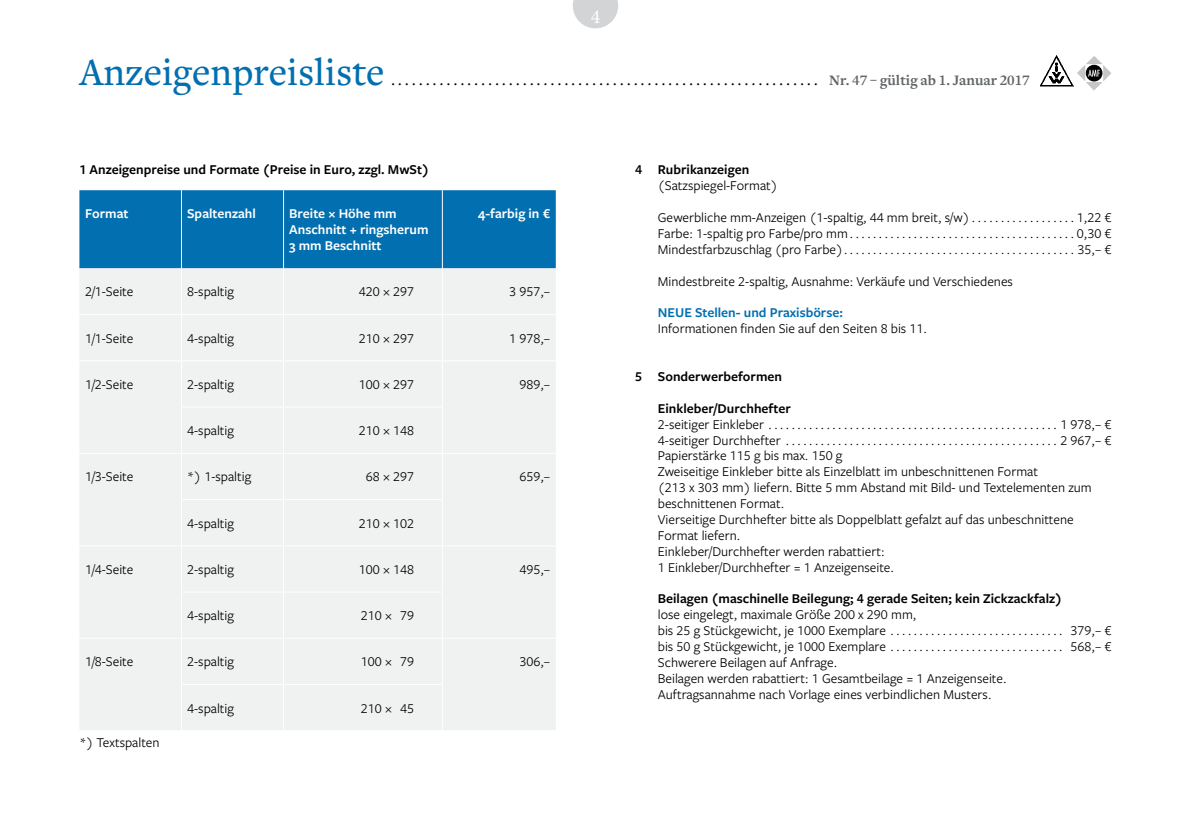
<style>
.page{position:relative;width:1191px;height:840px;background:#fff}
.page>*{position:absolute;margin:0;border:0;box-sizing:border-box;transform-origin:0 0}
.t1{font:500 40px "Freight Text Pro";color:#026fb0}
.t2{font:20px "Minion Pro";color:#fff}
.t3{font:500 15px "Freight Text Pro";color:#000}
.t4{font:14px/15.8px "Freight Sans Pro";color:#000}
.t5{font:600 14px "Freight Sans Pro";color:#000}
.t6{font:600 14px/15.8px "Freight Sans Pro";color:#fff}
.t7{font:600 14px "Freight Sans Pro";color:#026fb0}
.s1{font-weight:700;color:#616567}
</style>
<div class="page">
<img style="left:1040px;top:55px;width:33px;height:31px">
<svg style="left:1077px;top:56px;width:34px;height:35px"></svg>
<div style="left:79px;top:190px;width:477px;height:78px;background:#026fb0"></div>
<div style="left:79px;top:268px;width:477px;height:461px;background:#f0f1f1"></div>
<hr style="left:181px;top:190px;width:1px;height:78px;background:#fff">
<hr style="left:283px;top:190px;width:1px;height:78px;background:#fff">
<hr style="left:181px;top:268px;width:1px;height:46px;background:#fff">
<hr style="left:283px;top:268px;width:1px;height:46px;background:#fff">
<hr style="left:79px;top:314px;width:102px;height:1px;background:#fff">
<hr style="left:181px;top:314px;width:102px;height:1px;background:#fff">
<hr style="left:181px;top:315px;width:1px;height:45px;background:#fff">
<hr style="left:283px;top:314px;width:159px;height:1px;background:#fff">
<hr style="left:283px;top:315px;width:1px;height:45px;background:#fff">
<hr style="left:442px;top:314px;width:114px;height:1px;background:#fff">
<hr style="left:79px;top:360px;width:102px;height:1px;background:#fff">
<hr style="left:181px;top:360px;width:102px;height:1px;background:#fff">
<hr style="left:181px;top:361px;width:1px;height:45px;background:#fff">
<hr style="left:283px;top:360px;width:159px;height:1px;background:#fff">
<hr style="left:283px;top:361px;width:1px;height:45px;background:#fff">
<hr style="left:442px;top:360px;width:114px;height:1px;background:#fff">
<hr style="left:181px;top:406px;width:102px;height:1px;background:#fff">
<hr style="left:181px;top:407px;width:1px;height:45px;background:#fff">
<hr style="left:283px;top:406px;width:160px;height:1px;background:#fff">
<hr style="left:283px;top:407px;width:1px;height:45px;background:#fff">
<hr style="left:79px;top:452px;width:102px;height:1px;background:#fff">
<hr style="left:181px;top:452px;width:102px;height:1px;background:#fff">
<hr style="left:181px;top:453px;width:1px;height:46px;background:#fff">
<hr style="left:283px;top:452px;width:159px;height:1px;background:#fff">
<hr style="left:283px;top:453px;width:1px;height:46px;background:#fff">
<hr style="left:442px;top:452px;width:114px;height:1px;background:#fff">
<hr style="left:181px;top:499px;width:102px;height:1px;background:#fff">
<hr style="left:181px;top:500px;width:1px;height:45px;background:#fff">
<hr style="left:283px;top:499px;width:160px;height:1px;background:#fff">
<hr style="left:283px;top:500px;width:1px;height:45px;background:#fff">
<hr style="left:79px;top:545px;width:102px;height:1px;background:#fff">
<hr style="left:181px;top:545px;width:102px;height:1px;background:#fff">
<hr style="left:181px;top:546px;width:1px;height:45px;background:#fff">
<hr style="left:283px;top:545px;width:159px;height:1px;background:#fff">
<hr style="left:283px;top:546px;width:1px;height:45px;background:#fff">
<hr style="left:442px;top:545px;width:114px;height:1px;background:#fff">
<hr style="left:181px;top:591px;width:102px;height:1px;background:#fff">
<hr style="left:181px;top:592px;width:1px;height:45px;background:#fff">
<hr style="left:283px;top:591px;width:160px;height:1px;background:#fff">
<hr style="left:283px;top:592px;width:1px;height:45px;background:#fff">
<hr style="left:79px;top:637px;width:102px;height:1px;background:#fff">
<hr style="left:181px;top:637px;width:102px;height:1px;background:#fff">
<hr style="left:181px;top:638px;width:1px;height:45px;background:#fff">
<hr style="left:283px;top:637px;width:159px;height:1px;background:#fff">
<hr style="left:283px;top:638px;width:1px;height:45px;background:#fff">
<hr style="left:442px;top:637px;width:114px;height:1px;background:#fff">
<hr style="left:181px;top:683px;width:102px;height:1px;background:#fff">
<hr style="left:181px;top:684px;width:1px;height:45px;background:#fff">
<hr style="left:283px;top:683px;width:160px;height:1px;background:#fff">
<hr style="left:283px;top:684px;width:1px;height:45px;background:#fff">
<hr style="left:442px;top:190px;width:1px;height:78px;background:#fff">
<hr style="left:442px;top:268px;width:1px;height:46px;background:#fff">
<hr style="left:442px;top:315px;width:1px;height:45px;background:#fff">
<hr style="left:442px;top:361px;width:1px;height:45px;background:#fff">
<hr style="left:442px;top:407px;width:1px;height:45px;background:#fff">
<hr style="left:442px;top:453px;width:1px;height:46px;background:#fff">
<hr style="left:442px;top:500px;width:1px;height:45px;background:#fff">
<hr style="left:442px;top:546px;width:1px;height:45px;background:#fff">
<hr style="left:442px;top:592px;width:1px;height:45px;background:#fff">
<hr style="left:442px;top:638px;width:1px;height:45px;background:#fff">
<hr style="left:442px;top:684px;width:1px;height:45px;background:#fff">
<svg style="left:573px;top:0;width:45px;height:28px"></svg>
<h2 class="t2" style="left:590px;top:3px;width:11px">4</h2>
<h1 class="t1" style="left:79px;top:46px;width:307px">Anzeigenpreisliste</h1>
<p class="t3" style="left:391px;top:70px;width:640px">. . . . . . . . . . . . . . . . . . . . . . . . . . . . . . . . . . . . . . . . . . . . . . . . . . . . . . . . . . . . . . <span class="s1">Nr. 47 – gültig ab 1. Januar 2017</span></p>
<p class="t5" style="left:79px;top:160px;width:351px">1 Anzeigenpreise und Formate (Preise in Euro, zzgl. MwSt)</p>
<p class="t6" style="left:85px;top:205px;width:45px">Format</p>
<p class="t6" style="left:187px;top:205px;width:70px">Spaltenzahl</p>
<p class="t6" style="left:289px;top:205px;width:141px">Breite × Höhe mm<br>Anschnitt + ringsherum<br>3 mm Beschnitt</p>
<p class="t6" style="left:478px;top:205px;width:74px">4-farbig in €</p>
<p class="t4" style="left:85px;top:283px;width:50px">2/1-Seite</p>
<p class="t4" style="left:187px;top:283px;width:48px">8-spaltig</p>
<p class="t4" style="left:359px;top:283px;width:57px">420 × 297</p>
<p class="t4" style="left:509px;top:283px;width:42px">3 957,–</p>
<p class="t4" style="left:85px;top:329px;width:50px">1/1-Seite</p>
<p class="t4" style="left:187px;top:329px;width:48px">4-spaltig</p>
<p class="t4" style="left:359px;top:329px;width:57px">210 × 297</p>
<p class="t4" style="left:509px;top:329px;width:42px">1 978,–</p>
<p class="t4" style="left:85px;top:375px;width:50px">1/2-Seite</p>
<p class="t4" style="left:187px;top:375px;width:48px">2-spaltig</p>
<p class="t4" style="left:359px;top:375px;width:57px">100 × 297</p>
<p class="t4" style="left:519px;top:375px;width:32px">989,–</p>
<p class="t4" style="left:187px;top:422px;width:48px">4-spaltig</p>
<p class="t4" style="left:359px;top:422px;width:57px">210 × 148</p>
<p class="t4" style="left:85px;top:468px;width:50px">1/3-Seite</p>
<p class="t4" style="left:187px;top:468px;width:66px">*) 1-spaltig</p>
<p class="t4" style="left:366px;top:468px;width:50px">68 × 297</p>
<p class="t4" style="left:519px;top:468px;width:32px">659,–</p>
<p class="t4" style="left:187px;top:514px;width:48px">4-spaltig</p>
<p class="t4" style="left:359px;top:514px;width:57px">210 × 102</p>
<p class="t4" style="left:85px;top:560px;width:50px">1/4-Seite</p>
<p class="t4" style="left:187px;top:560px;width:48px">2-spaltig</p>
<p class="t4" style="left:359px;top:560px;width:57px">100 × 148</p>
<p class="t4" style="left:519px;top:560px;width:32px">495,–</p>
<p class="t4" style="left:187px;top:606px;width:48px">4-spaltig</p>
<p class="t4" style="left:361px;top:606px;width:55px">210 × 79</p>
<p class="t4" style="left:85px;top:653px;width:50px">1/8-Seite</p>
<p class="t4" style="left:187px;top:653px;width:48px">2-spaltig</p>
<p class="t4" style="left:361px;top:653px;width:55px">100 × 79</p>
<p class="t4" style="left:519px;top:653px;width:32px">306,–</p>
<p class="t4" style="left:187px;top:699px;width:48px">4-spaltig</p>
<p class="t4" style="left:361px;top:699px;width:55px">210 × 45</p>
<p class="t4" style="left:79px;top:733px;width:82px">*) Textspalten</p>
<p class="t5" style="left:635px;top:160px;width:116px">4 Rubrikanzeigen</p>
<p class="t4" style="left:658px;top:177px;width:121px">(Satzspiegel-Format)</p>
<p class="t4" style="left:658px;top:209px;width:313px">Gewerbliche mm-Anzeigen (1-spaltig, 44 mm breit, s/w)</p>
<p class="t4" style="left:1076px;top:209px;width:36px">1,22 €</p>
<p class="t4" style="left:658px;top:225px;width:191px">Farbe: 1-spaltig pro Farbe/pro mm</p>
<p class="t4" style="left:1076px;top:225px;width:36px">0,30 €</p>
<p class="t4" style="left:658px;top:241px;width:187px">Mindestfarbzuschlag (pro Farbe)</p>
<p class="t4" style="left:1077px;top:241px;width:35px">35,– €</p>
<p class="t4" style="left:658px;top:272px;width:357px">Mindestbreite 2-spaltig, Ausnahme: Verkäufe und Verschiedenes</p>
<p class="t7" style="left:658px;top:303px;width:187px">NEUE Stellen- und Praxisbörse:</p>
<p class="t4" style="left:658px;top:320px;width:271px">Informationen finden Sie auf den Seiten 8 bis 11.</p>
<p class="t5" style="left:635px;top:366px;width:148px">5 Sonderwerbeformen</p>
<p class="t5" style="left:658px;top:398px;width:134px">Einkleber/Durchhefter</p>
<p class="t4" style="left:658px;top:415px;width:108px">2-seitiger Einkleber</p>
<p class="t4" style="left:1060px;top:415px;width:53px">1 978,– €</p>
<p class="t4" style="left:658px;top:431px;width:124px">4-seitiger Durchhefter</p>
<p class="t4" style="left:1060px;top:431px;width:53px">2 967,– €</p>
<p class="t4" style="left:658px;top:447px;width:435px">Papierstärke 115 g bis max. 150 g<br>Zweiseitige Einkleber bitte als Einzelblatt im unbeschnittenen Format<br>(213 x 303 mm) liefern. Bitte 5 mm Abstand mit Bild- und Textelementen zum beschnittenen Format.<br>Vierseitige Durchhefter bitte als Doppelblatt gefalzt auf das unbeschnittene Format liefern.<br>Einkleber/Durchhefter werden rabattiert:<br>1 Einkleber/Durchhefter = 1 Anzeigenseite.</p>
<p class="t5" style="left:658px;top:589px;width:406px">Beilagen (maschinelle Beilegung; 4 gerade Seiten; kein Zickzackfalz)</p>
<p class="t4" style="left:658px;top:606px;width:260px">lose eingelegt, maximale Größe 200 x 290 mm, bis 25 g Stückgewicht, je 1000 Exemplare</p>
<p class="t4" style="left:1070px;top:622px;width:42px">379,– €</p>
<p class="t4" style="left:658px;top:637px;width:230px">bis 50 g Stückgewicht, je 1000 Exemplare</p>
<p class="t4" style="left:1070px;top:637px;width:42px">568,– €</p>
<p class="t4" style="left:658px;top:653px;width:350px">Schwerere Beilagen auf Anfrage.<br>Beilagen werden rabattiert: 1 Gesamtbeilage = 1 Anzeigenseite.<br>Auftragsannahme nach Vorlage eines verbindlichen Musters.</p>
</div>
